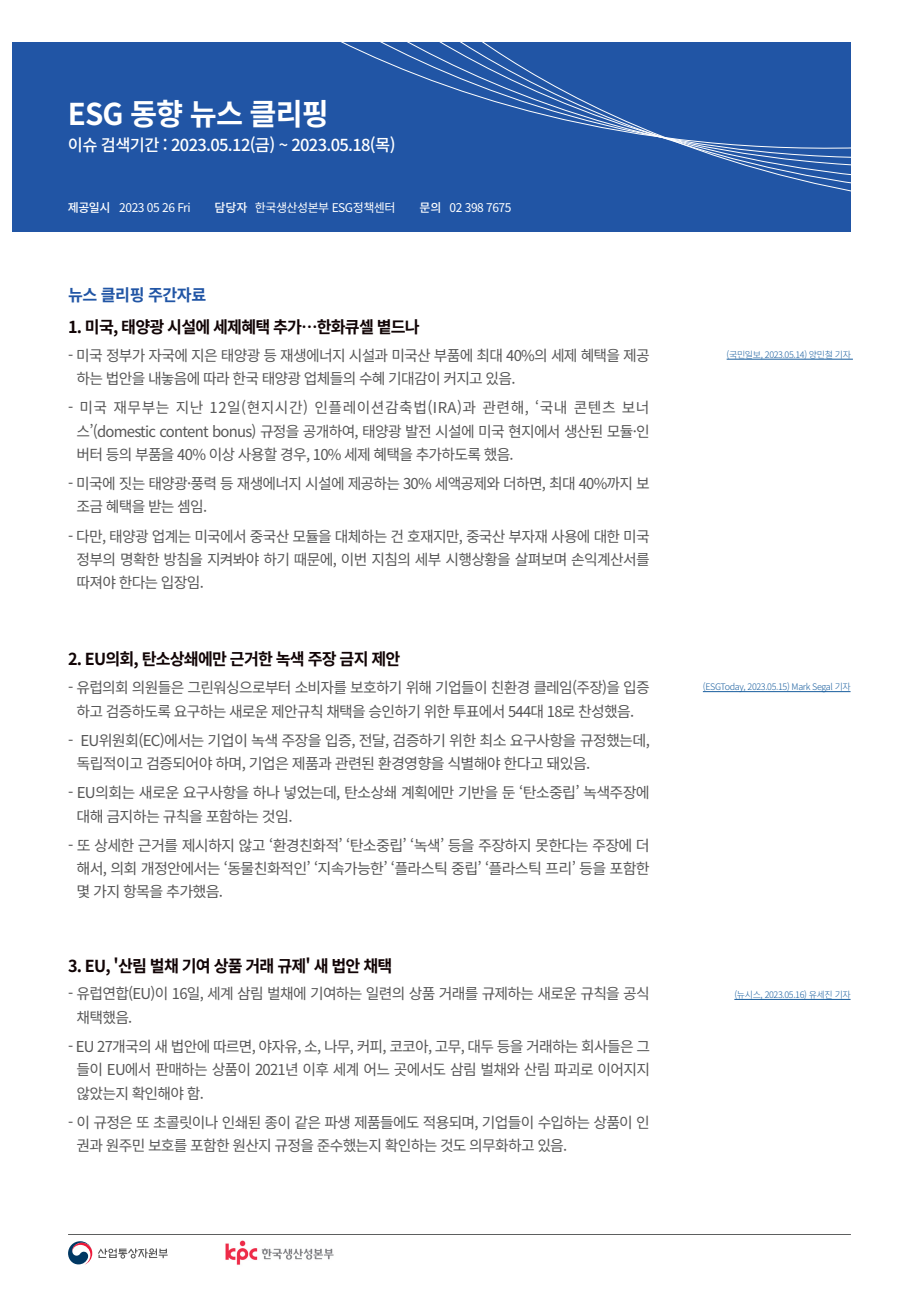
<style>
.page{position:relative;width:919px;height:1289px;background:#fff}
.page>*{position:absolute;margin:0;border:0;box-sizing:border-box;transform-origin:0 0}
.t1{font:700 30px "Noto Sans CJ Kkr";letter-spacing:-.03em;color:#fff}
.t2{font:700 16.5px "Noto Sans CJ Kkr";letter-spacing:-.05em;color:#110405}
.t3{font:500 16.5px "Noto Sans CJ Kkr";letter-spacing:-.04em;color:#fff}
.t4{font:700 16.5px "Noto Sans CJ Kkr";letter-spacing:-.03em;color:#2155a5}
.t5{font:15px/23.2px "Noto Sans CJ Kkr";letter-spacing:-.05em;color:#575757}
.t6{font:12px "Noto Sans CJ Kkr";letter-spacing:-.04em;color:#fff}
.t7{font:500 12px "Noto Sans CJ Kkr";letter-spacing:-.025em;color:#fff}
.t8{font:300 9px "Noto Sans CJ Kkr";letter-spacing:-.04em;color:#175d9e}
</style>
<div class="page">
<div style="left:13px;top:42px;width:837px;height:189px;background:#2155a5"></div>
<svg style="left:421px;top:42px;width:430px;height:190px"></svg>
<hr style="left:68px;top:1233px;width:782px;height:1px;background:#030505">
<img style="left:225px;top:1240px;width:109px;height:25px">
<svg style="left:68px;top:1241px;width:24px;height:23px"></svg>
<svg style="left:98px;top:1248px;width:70px;height:10px"></svg>
<hr style="left:726px;top:359px;width:126px;height:1px;background:#175d9e">
<hr style="left:702px;top:691px;width:148px;height:1px;background:#175d9e">
<hr style="left:734px;top:999px;width:116px;height:1px;background:#175d9e">
<p class="t1" style="left:68px;top:97px;width:262px">ESG 동향 뉴스 클리핑</p>
<p class="t3" style="left:68px;top:136px;width:329px">이슈 검색기간 : 2023.05.12(금) ~ 2023.05.18(목)</p>
<p class="t7" style="left:68px;top:201px;width:44px">제공일시</p>
<p class="t6" style="left:119px;top:201px;width:73px">2023 05 26 Fri</p>
<p class="t7" style="left:214px;top:201px;width:34px">담당자</p>
<p class="t6" style="left:255px;top:201px;width:142px">한국생산성본부 ESG정책센터</p>
<p class="t7" style="left:419px;top:201px;width:24px">문의</p>
<p class="t6" style="left:449px;top:201px;width:63px">02 398 7675</p>
<p class="t4" style="left:68px;top:285px;width:140px">뉴스 클리핑 주간자료</p>
<p class="t2" style="left:68px;top:317px;width:353px">1. 미국, 태양광 시설에 세제혜택 추가…한화큐셀 볕드나</p>
<p class="t5" style="left:77px;top:344px;width:574px;text-indent:-9px">- 미국 정부가 자국에 지은 태양광 등 재생에너지 시설과 미국산 부품에 최대 40%의 세제 혜택을 제공 하는 법안을 내놓음에 따라 한국 태양광 업체들의 수혜 기대감이 커지고 있음.</p>
<p class="t5" style="left:77px;top:396px;width:574px;text-align:justify;text-indent:-9px">- 미국 재무부는 지난 12일(현지시간) 인플레이션감축법(IRA)과 관련해, ‘국내 콘텐츠 보너 스’(domestic content bonus) 규정을 공개하여, 태양광 발전 시설에 미국 현지에서 생산된 모듈·인 버터 등의 부품을 40% 이상 사용할 경우, 10% 세제 혜택을 추가하도록 했음.</p>
<p class="t5" style="left:77px;top:472px;width:574px;text-indent:-9px">- 미국에 짓는 태양광·풍력 등 재생에너지 시설에 제공하는 30% 세액공제와 더하면, 최대 40%까지 보 조금 혜택을 받는 셈임.</p>
<p class="t5" style="left:77px;top:525px;width:574px;text-align:justify;text-indent:-9px">- 다만, 태양광 업계는 미국에서 중국산 모듈을 대체하는 건 호재지만, 중국산 부자재 사용에 대한 미국 정부의 명확한 방침을 지켜봐야 하기 때문에, 이번 지침의 세부 시행상황을 살펴보며 손익계산서를 따져야 한다는 입장임.</p>
<p class="t2" style="left:68px;top:650px;width:334px">2. EU의회, 탄소상쇄에만 근거한 녹색 주장 금지 제안</p>
<p class="t5" style="left:68px;top:676px;width:583px;text-align:center">- 유럽의회 의원들은 그린워싱으로부터 소비자를 보호하기 위해 기업들이 친환경 클레임(주장)을 입증 하고 검증하도록 요구하는 새로운 제안규칙 채택을 승인하기 위한 투표에서 544대 18로 찬성했음.</p>
<p class="t5" style="left:77px;top:729px;width:574px;text-indent:-9px">- EU위원회(EC)에서는 기업이 녹색 주장을 입증, 전달, 검증하기 위한 최소 요구사항을 규정했는데, 독립적이고 검증되어야 하며, 기업은 제품과 관련된 환경영향을 식별해야 한다고 돼있음.</p>
<p class="t5" style="left:77px;top:781px;width:574px;text-indent:-9px">- EU의회는 새로운 요구사항을 하나 넣었는데, 탄소상쇄 계획에만 기반을 둔 ‘탄소중립’ 녹색주장에 대해 금지하는 규칙을 포함하는 것임.</p>
<p class="t5" style="left:77px;top:834px;width:574px;text-align:justify;text-indent:-9px">- 또 상세한 근거를 제시하지 않고 ‘환경친화적’ ‘탄소중립’ ‘녹색’ 등을 주장하지 못한다는 주장에 더 해서, 의회 개정안에서는 ‘동물친화적인’ ‘지속가능한’ ‘플라스틱 중립’ ‘플라스틱 프리’ 등을 포함한 몇 가지 항목을 추가했음.</p>
<p class="t2" style="left:68px;top:956px;width:326px">3. EU, '산림 벌채 기여 상품 거래 규제' 새 법안 채택</p>
<p class="t5" style="left:77px;top:982px;width:574px;text-indent:-9px">- 유럽연합(EU)이 16일, 세계 삼림 벌채에 기여하는 일련의 상품 거래를 규제하는 새로운 규칙을 공식 채택했음.</p>
<p class="t5" style="left:77px;top:1035px;width:575px;text-align:justify;text-indent:-9px">- EU 27개국의 새 법안에 따르면, 야자유, 소, 나무, 커피, 코코아, 고무, 대두 등을 거래하는 회사들은 그 들이 EU에서 판매하는 상품이 2021년 이후 세계 어느 곳에서도 삼림 벌채와 산림 파괴로 이어지지 않았는지 확인해야 함.</p>
<p class="t5" style="left:77px;top:1110px;width:574px;text-indent:-9px">- 이 규정은 또 초콜릿이나 인쇄된 종이 같은 파생 제품들에도 적용되며, 기업들이 수입하는 상품이 인 권과 원주민 보호를 포함한 원산지 규정을 준수했는지 확인하는 것도 의무화하고 있음.</p>
<p class="t8" style="left:726px;top:349px;width:126px">(국민일보, 2023.05.14) 양민철 기자</p>
<p class="t8" style="left:702px;top:682px;width:149px">(ESGToday, 2023.05.15) Mark Segal 기자</p>
<p class="t8" style="left:734px;top:989px;width:118px">(뉴시스, 2023.05.16) 유세진 기자</p>
</div>
